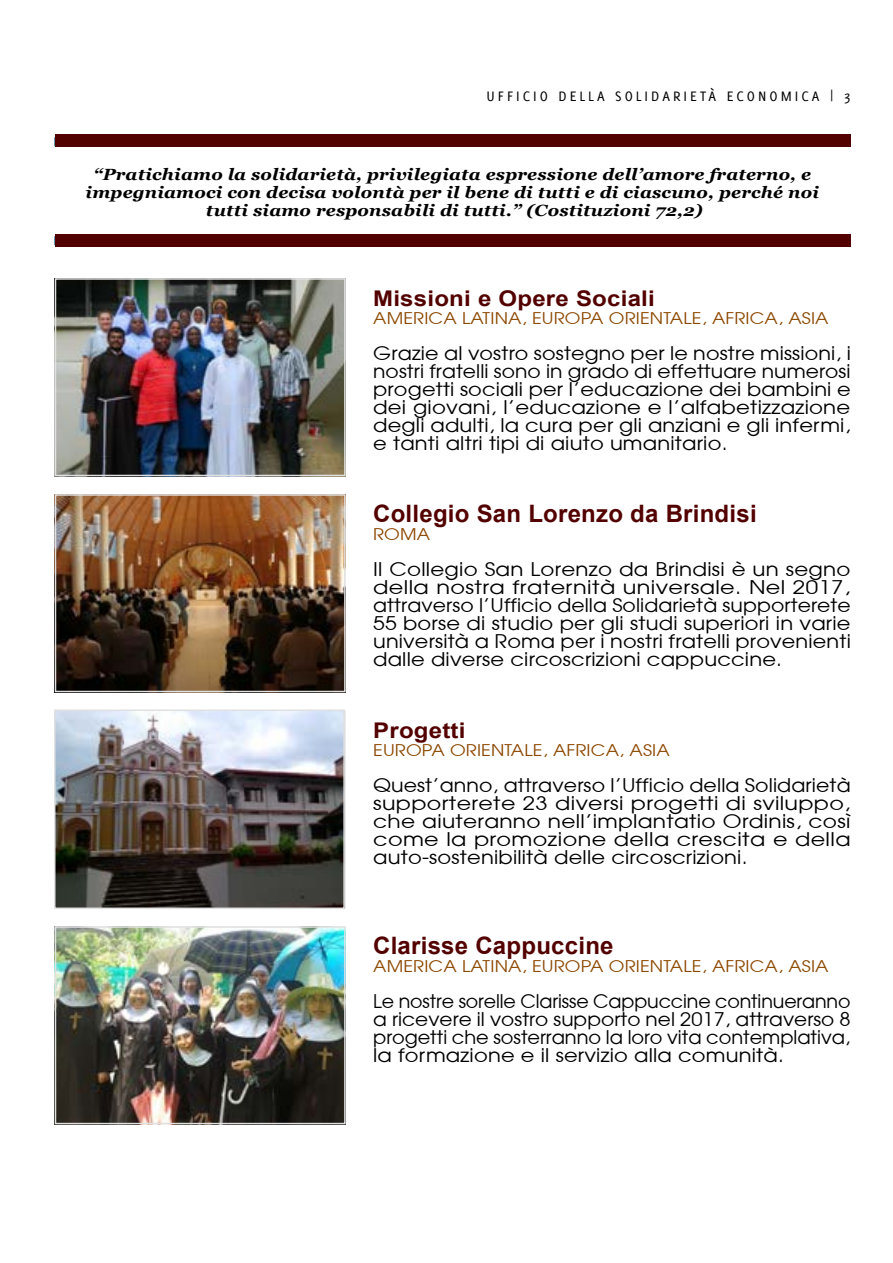
<style>
.page{position:relative;width:893px;height:1263px;background:#fff}
.page>*{position:absolute;margin:0;border:0;box-sizing:border-box;transform-origin:0 0}
.t1{font:700 24px "Arial";letter-spacing:.01em;color:#530000}
.t2{font:700 21.6px "Arial";letter-spacing:.01em;color:#530000;scale:1.11 1}
.t3{font:18.9px/18px "Avant Garde";letter-spacing:.01em;color:#000;text-align:justify;scale:1.13 1}
.t4{font:18.9px/18px "Avant Garde";letter-spacing:.01em;color:#000;text-align:justify;scale:1.09 1}
.t5{font:18.9px/18px "Avant Garde";letter-spacing:.01em;color:#000;text-align:justify;scale:1.08 1}
.t6{font:18.9px/18px "Avant Garde";letter-spacing:.01em;color:#000;text-align:justify}
.t7{font:italic 700 16.2px/18px "Georgia";letter-spacing:.01em;color:#000;text-align:center;scale:1.11 1}
.t8{font:16.2px "Avant Garde";letter-spacing:.01em;color:#8c4700;scale:1.11 1}
.t9{font:15px "Delicious";letter-spacing:.2em;color:#000}
</style>
<div class="page">
<img style="left:58px;top:281px;width:285px;height:192px">
<div style="left:55px;top:278px;width:291px;height:198px;border:2px solid #e0e0e1"></div>
<img style="left:58px;top:497px;width:285px;height:192px">
<div style="left:55px;top:494px;width:291px;height:198px;border:2px solid #e0e0e1"></div>
<img style="left:58px;top:929px;width:285px;height:192px">
<div style="left:55px;top:926px;width:291px;height:198px;border:2px solid #e0e0e1"></div>
<img style="left:57px;top:712px;width:285px;height:194px">
<div style="left:54px;top:709px;width:291px;height:200px;border:2px solid #e0e0e1"></div>
<div style="left:55px;top:134px;width:795px;height:13px;background:#530000"></div>
<div style="left:55px;top:234px;width:795px;height:13px;background:#530000"></div>
<p class="t9" style="left:486px;top:87px;width:366px">UFFICIO DELLA SOLIDARIETÀ ECONOMICA | 3</p>
<p class="t7" style="left:86px;top:165px;width:662px">“Pratichiamo la solidarietà, privilegiata espressione dell’amore fraterno, e impegniamoci con decisa volontà per il bene di tutti e di ciascuno, perché noi tutti siamo responsabili di tutti.” (Costituzioni 72,2)</p>
<p class="t2" style="left:373px;top:283px;width:255px">Missioni e Opere Sociali</p>
<p class="t8" style="left:373px;top:308px;width:412px">AMERICA LATINA, EUROPA ORIENTALE, AFRICA, ASIA</p>
<p class="t4" style="left:373px;top:344px;width:440px">Grazie al vostro sostegno per le nostre missioni, i nostri fratelli sono in grado di effettuare numerosi progetti sociali per l’educazione dei bambini e dei giovani, l’educazione e l’alfabetizzazione degli adulti, la cura per gli anziani e gli infermi, e tanti altri tipi di aiuto umanitario.</p>
<p class="t1" style="left:373px;top:497px;width:385px">Collegio San Lorenzo da Brindisi</p>
<p class="t8" style="left:373px;top:524px;width:53px">ROMA</p>
<p class="t3" style="left:373px;top:560px;width:424px">Il Collegio San Lorenzo da Brindisi è un segno della nostra fraternità universale. Nel 2017, attraverso l’Ufficio della Solidarietà supporterete 55 borse di studio per gli studi superiori in varie università a Roma per i nostri fratelli provenienti dalle diverse circoscrizioni cappuccine.</p>
<p class="t2" style="left:373px;top:715px;width:85px">Progetti</p>
<p class="t8" style="left:373px;top:740px;width:269px">EUROPA ORIENTALE, AFRICA, ASIA</p>
<p class="t5" style="left:373px;top:776px;width:444px">Quest’anno, attraverso l’Ufficio della Solidarietà supporterete 23 diversi progetti di sviluppo, che aiuteranno nell’implantatio Ordinis, così come la promozione della crescita e della auto-sostenibilità delle circoscrizioni.</p>
<p class="t1" style="left:373px;top:929px;width:242px">Clarisse Cappuccine</p>
<p class="t8" style="left:373px;top:956px;width:412px">AMERICA LATINA, EUROPA ORIENTALE, AFRICA, ASIA</p>
<p class="t6" style="left:373px;top:992px;width:479px">Le nostre sorelle Clarisse Cappuccine continueranno a ricevere il vostro supporto nel 2017, attraverso 8 progetti che sosterranno la loro vita contemplativa, la formazione e il servizio alla comunità.</p>
</div>
